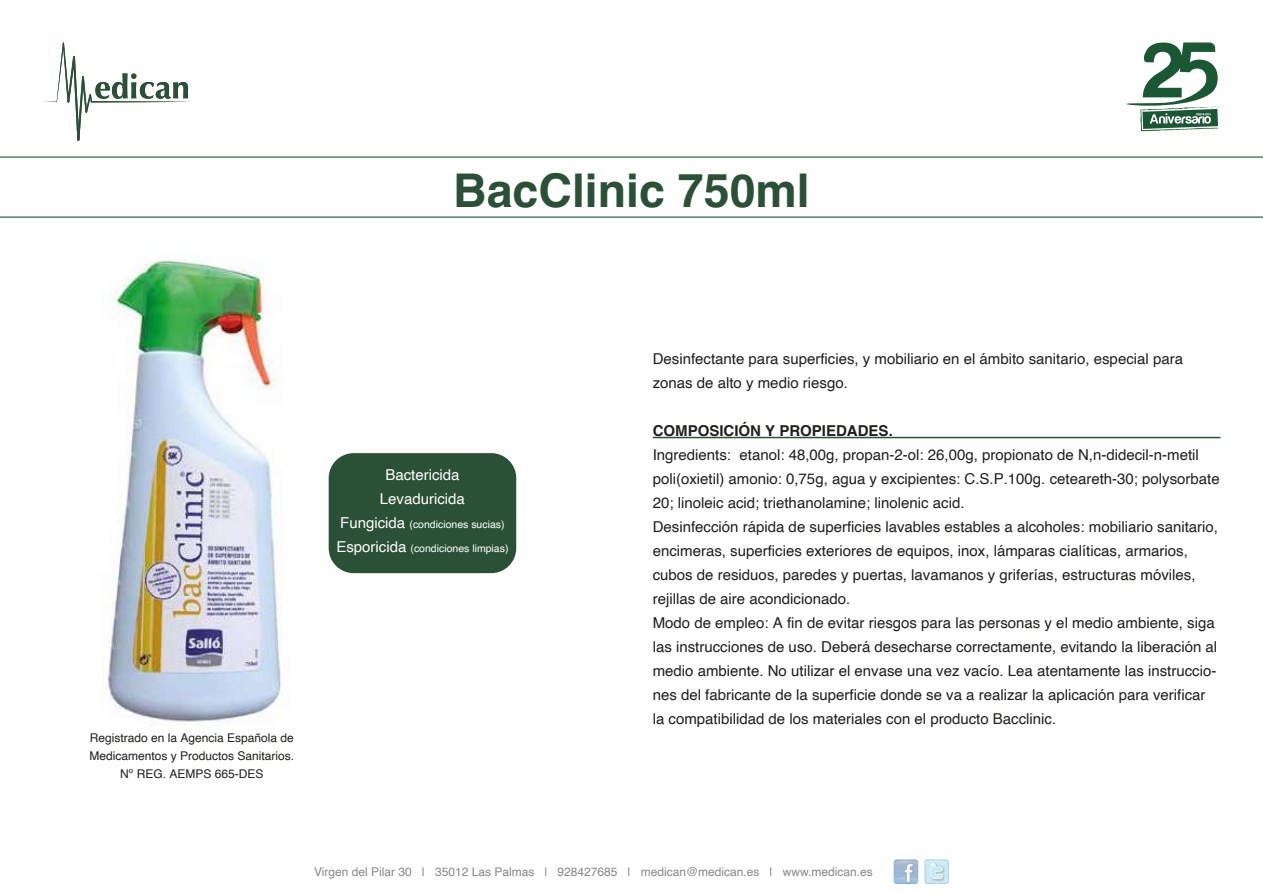
<style>
.page{position:relative;width:1263px;height:893px;background:#fff}
.page>*{position:absolute;margin:0;border:0;box-sizing:border-box;transform-origin:0 0}
.t1{font:700 46.5px "Helvetica";color:#2a5135}
.t2{font:15px/24px "Helvetica";color:#1f1f1d}
.t3{font:700 15px "Helvetica";color:#1f1f1d}
.t4{font:15px/24px "Helvetica";color:#fff;text-align:center}
.t5{font:12px/18px "Helvetica";color:#1f1f1d;text-align:center}
.t6{font:12px "Helvetica";color:#888887}
.t7{font:10.5px "Helvetica";color:#fff}
.s1{font-size:15px}
</style>
<div class="page">
<svg style="left:44px;top:42px;width:147px;height:99px"></svg>
<svg style="left:1126px;top:43px;width:94px;height:88px"></svg>
<svg style="left:894px;top:859px;width:24px;height:25px"></svg>
<svg style="left:894px;top:860px;width:24px;height:24px"></svg>
<svg style="left:924px;top:859px;width:25px;height:25px"></svg>
<svg style="left:924px;top:860px;width:25px;height:24px"></svg>
<hr style="left:0;top:217px;width:1263px;height:1px;background:#1a5733">
<hr style="left:0;top:156px;width:1263px;height:2px;background:#1a5733">
<hr style="left:653px;top:437px;width:567px;height:1px;background:#2a5135">
<img style="left:107px;top:260px;width:175px;height:465px">
<div style="left:329px;top:453px;width:187px;height:120px;background:#2a5135;border-radius:25px"></div>
<h1 class="t1" style="left:453px;top:162px;width:358px">BacClinic 750ml</h1>
<p class="t4" style="left:380px;top:463px;width:87px">Bactericida<br>Levaduricida</p>
<p class="t7" style="left:340px;top:516px;width:166px"><span class="s1">Fungicida</span> (condiciones sucias)</p>
<p class="t7" style="left:336px;top:540px;width:174px"><span class="s1">Esporicida</span> (condiciones limpias)</p>
<p class="t5" style="left:89px;top:729px;width:206px">Registrado en la Agencia Española de<br>Medicamentos y Productos Sanitarios.<br>Nº REG. AEMPS 665-DES</p>
<p class="t2" style="left:653px;top:347px;width:532px">Desinfectante para superficies, y mobiliario en el ámbito sanitario, especial para zonas de alto y medio riesgo.</p>
<p class="t3" style="left:653px;top:421px;width:242px">COMPOSICIÓN Y PROPIEDADES.</p>
<p class="t2" style="left:653px;top:443px;width:568px">Ingredients: etanol: 48,00g, propan-2-ol: 26,00g, propionato de N,n-didecil-n-metil poli(oxietil) amonio: 0,75g, agua y excipientes: C.S.P.100g. ceteareth-30; polysorbate 20; linoleic acid; triethanolamine; linolenic acid.<br>Desinfección rápida de superficies lavables estables a alcoholes: mobiliario sanitario, encimeras, superficies exteriores de equipos, inox, lámparas cialíticas, armarios, cubos de residuos, paredes y puertas, lavamanos y griferías, estructuras móviles, rejillas de aire acondicionado.<br>Modo de empleo: A fin de evitar riesgos para las personas y el medio ambiente, siga las instrucciones de uso. Deberá desecharse correctamente, evitando la liberación al medio ambiente. No utilizar el envase una vez vacío. Lea atentamente las instruccio&shy;nes del fabricante de la superficie donde se va a realizar la aplicación para verificar la compatibilidad de los materiales con el producto Bacclinic.</p>
<p class="t6" style="left:314px;top:862px;width:560px">Virgen del Pilar 30 | 35012 Las Palmas | 928427685 | medican@medican.es | www.medican.es</p>
</div>
